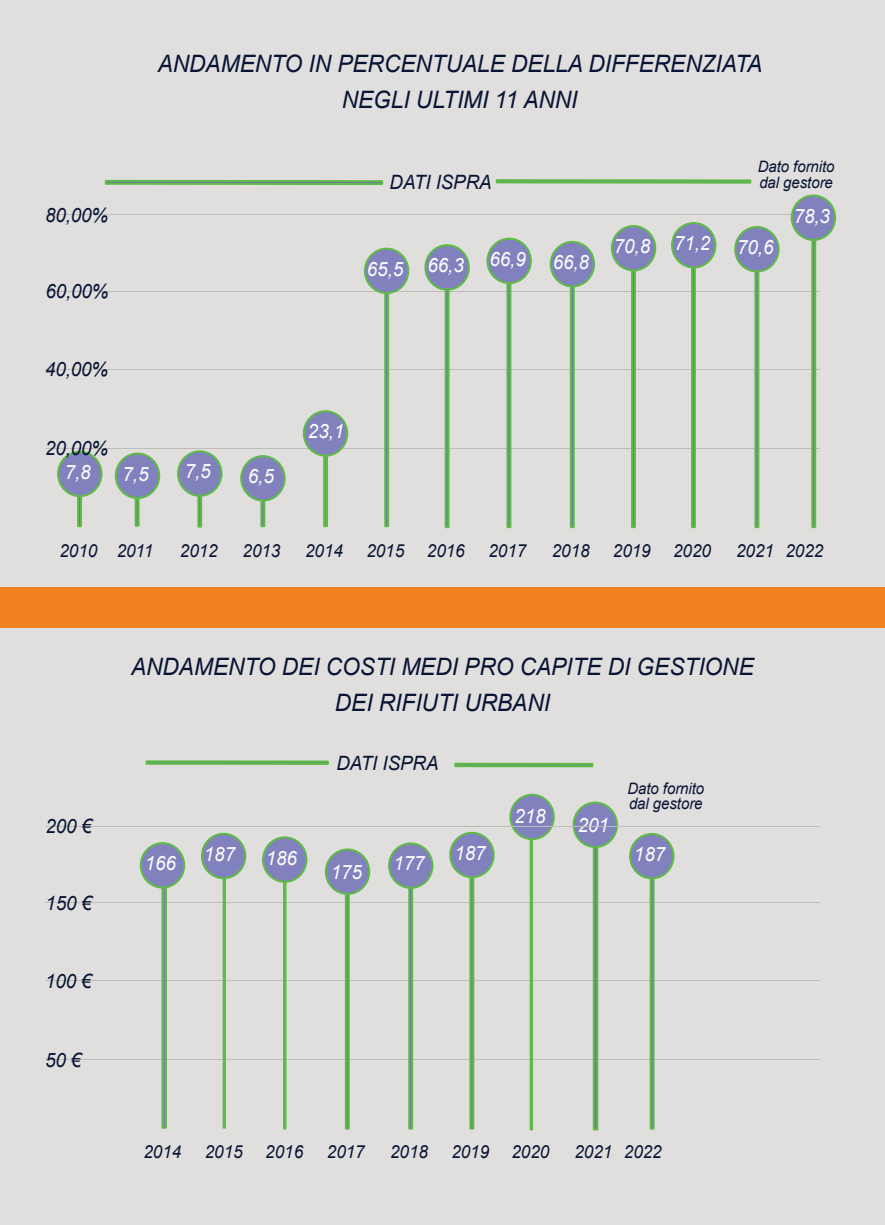
<style>
.page{position:relative;width:885px;height:1225px;background:#fff}
.page>*{position:absolute;margin:0;border:0;box-sizing:border-box;transform-origin:0 0}
.t1{font:italic 24px/36px "Arial";letter-spacing:-.005em;color:#081435;text-align:center;scale:.95 1}
.t2{font:italic 19.8px "Arial";letter-spacing:-.005em;color:#fefefe;scale:.95 1}
.t3{font:italic 19.8px "Arial";letter-spacing:-.005em;color:#081435;scale:.95 1}
.t4{font:italic 18px "Arial";letter-spacing:-.005em;color:#081435;scale:.95 1}
.t5{font:italic 15.8px/15.8px "Arial";letter-spacing:-.005em;color:#081435;scale:.95 1}
</style>
<div class="page">
<div style="left:0;top:0;width:884px;height:1225px;background:#e0dfdd"></div>
<div style="left:0;top:587px;width:884px;height:41px;background:#f28221"></div>
<hr style="left:45px;top:448px;width:774px;height:1px;background:#bebcbb">
<hr style="left:45px;top:369px;width:774px;height:1px;background:#bebcbb">
<hr style="left:45px;top:291px;width:774px;height:1px;background:#bebcbb">
<svg style="left:631px;top:271px;width:5px;height:257px"></svg>
<svg style="left:495px;top:179px;width:256px;height:5px"></svg>
<svg style="left:105px;top:180px;width:278px;height:5px"></svg>
<svg style="left:754px;top:272px;width:5px;height:256px"></svg>
<svg style="left:811px;top:241px;width:5px;height:287px"></svg>
<svg style="left:691px;top:268px;width:4px;height:260px"></svg>
<svg style="left:384px;top:294px;width:5px;height:233px"></svg>
<svg style="left:323px;top:457px;width:5px;height:70px"></svg>
<svg style="left:260px;top:501px;width:5px;height:26px"></svg>
<svg style="left:197px;top:497px;width:5px;height:30px"></svg>
<svg style="left:135px;top:499px;width:4px;height:28px"></svg>
<svg style="left:77px;top:497px;width:5px;height:30px"></svg>
<svg style="left:444px;top:291px;width:5px;height:237px"></svg>
<svg style="left:506px;top:284px;width:5px;height:244px"></svg>
<svg style="left:569px;top:287px;width:5px;height:241px"></svg>
<div style="left:240px;top:455px;width:45px;height:46px;background:#8181be;border:2px solid #5fbb46;border-radius:50%"></div>
<div style="left:303px;top:410px;width:45px;height:47px;background:#8181be;border:2px solid #5fbb46;border-radius:50%"></div>
<div style="left:177px;top:450px;width:45px;height:47px;background:#8181be;border:2px solid #5fbb46;border-radius:50%"></div>
<div style="left:115px;top:452px;width:45px;height:47px;background:#8181be;border:2px solid #5fbb46;border-radius:50%"></div>
<div style="left:57px;top:451px;width:45px;height:46px;background:#8181be;border:2px solid #5fbb46;border-radius:50%"></div>
<div style="left:364px;top:248px;width:45px;height:46px;background:#8181be;border:2px solid #5fbb46;border-radius:50%"></div>
<div style="left:424px;top:244px;width:46px;height:47px;background:#8181be;border:2px solid #5fbb46;border-radius:50%"></div>
<div style="left:486px;top:238px;width:46px;height:46px;background:#8181be;border:2px solid #5fbb46;border-radius:50%"></div>
<div style="left:549px;top:241px;width:46px;height:46px;background:#8181be;border:2px solid #5fbb46;border-radius:50%"></div>
<div style="left:610px;top:225px;width:46px;height:46px;background:#8181be;border:2px solid #5fbb46;border-radius:50%"></div>
<div style="left:671px;top:222px;width:45px;height:46px;background:#8181be;border:2px solid #5fbb46;border-radius:50%"></div>
<div style="left:734px;top:226px;width:45px;height:46px;background:#8181be;border:2px solid #5fbb46;border-radius:50%"></div>
<hr style="left:45px;top:214px;width:775px;height:1px;background:#bebcbb">
<div style="left:790px;top:194px;width:46px;height:47px;background:#8181be;border:2px solid #5fbb46;border-radius:50%"></div>
<hr style="left:45px;top:1059px;width:774px;height:1px;background:#bebcbb">
<hr style="left:45px;top:980px;width:774px;height:1px;background:#bebcbb">
<hr style="left:45px;top:902px;width:774px;height:1px;background:#bebcbb">
<svg style="left:469px;top:878px;width:5px;height:251px"></svg>
<svg style="left:454px;top:762px;width:139px;height:5px"></svg>
<svg style="left:145px;top:760px;width:184px;height:5px"></svg>
<svg style="left:592px;top:848px;width:6px;height:282px"></svg>
<svg style="left:649px;top:879px;width:5px;height:250px"></svg>
<svg style="left:529px;top:840px;width:4px;height:290px"></svg>
<svg style="left:222px;top:879px;width:4px;height:249px"></svg>
<svg style="left:161px;top:888px;width:6px;height:240px"></svg>
<div style="left:283px;top:858px;width:3px;height:271px;background:#7172b1;border:2px solid #5fbb46"></div>
<svg style="left:345px;top:895px;width:5px;height:234px"></svg>
<svg style="left:408px;top:889px;width:5px;height:240px"></svg>
<div style="left:140px;top:842px;width:45px;height:46px;background:#8181be;border:2px solid #5fbb46;border-radius:50%"></div>
<div style="left:201px;top:833px;width:45px;height:46px;background:#8181be;border:2px solid #5fbb46;border-radius:50%"></div>
<div style="left:262px;top:836px;width:45px;height:47px;background:#8181be;border:2px solid #5fbb46;border-radius:50%"></div>
<div style="left:325px;top:848px;width:45px;height:47px;background:#8181be;border:2px solid #5fbb46;border-radius:50%"></div>
<div style="left:388px;top:842px;width:45px;height:47px;background:#8181be;border:2px solid #5fbb46;border-radius:50%"></div>
<div style="left:449px;top:831px;width:45px;height:47px;background:#8181be;border:2px solid #5fbb46;border-radius:50%"></div>
<div style="left:509px;top:793px;width:45px;height:47px;background:#8181be;border:2px solid #5fbb46;border-radius:50%"></div>
<svg style="left:572px;top:801px;width:46px;height:47px;fill:#8181be"></svg>
<hr style="left:45px;top:825px;width:775px;height:1px;background:#bebcbb">
<div style="left:629px;top:833px;width:45px;height:46px;background:#8181be;border:2px solid #5fbb46;border-radius:50%"></div>
<p class="t1" style="left:158px;top:48px;width:638px">ANDAMENTO IN PERCENTUALE DELLA DIFFERENZIATA<br>NEGLI ULTIMI 11 ANNI</p>
<p class="t3" style="left:45px;top:207px;width:68px">80,00%</p>
<p class="t3" style="left:45px;top:284px;width:68px">60,00%</p>
<p class="t3" style="left:45px;top:362px;width:68px">40,00%</p>
<p class="t3" style="left:45px;top:441px;width:68px">20,00%</p>
<p class="t2" style="left:65px;top:464px;width:29px">7,8</p>
<p class="t2" style="left:122px;top:466px;width:29px">7,5</p>
<p class="t2" style="left:185px;top:464px;width:29px">7,5</p>
<p class="t2" style="left:248px;top:469px;width:29px">6,5</p>
<p class="t3" style="left:389px;top:175px;width:109px">DATI ISPRA</p>
<p class="t2" style="left:367px;top:259px;width:103px">65,5 66,3</p>
<p class="t2" style="left:489px;top:251px;width:40px">66,9</p>
<p class="t2" style="left:552px;top:254px;width:40px">66,8</p>
<p class="t5" style="left:757px;top:160px;width:82px">Dato fornito dal gestore</p>
<p class="t2" style="left:614px;top:237px;width:103px">70,8 71,2</p>
<p class="t2" style="left:737px;top:240px;width:40px">70,6</p>
<p class="t2" style="left:793px;top:208px;width:40px">78,3</p>
<p class="t2" style="left:308px;top:424px;width:40px">23,1</p>
<p class="t4" style="left:59px;top:544px;width:100px">2010 2011</p>
<p class="t4" style="left:180px;top:544px;width:41px">2012</p>
<p class="t4" style="left:242px;top:544px;width:41px">2013</p>
<p class="t4" style="left:305px;top:544px;width:41px">2014</p>
<p class="t4" style="left:366px;top:544px;width:41px">2015</p>
<p class="t4" style="left:427px;top:544px;width:41px">2016</p>
<p class="t4" style="left:488px;top:544px;width:41px">2017</p>
<p class="t4" style="left:551px;top:544px;width:41px">2018</p>
<p class="t4" style="left:613px;top:544px;width:105px">2019 2020</p>
<p class="t4" style="left:736px;top:544px;width:93px">2021 2022</p>
<p class="t1" style="left:131px;top:650px;width:657px">ANDAMENTO DEI COSTI MEDI PRO CAPITE DI GESTIONE<br>DEI RIFIUTI URBANI</p>
<p class="t3" style="left:336px;top:755px;width:109px">DATI ISPRA</p>
<p class="t2" style="left:514px;top:808px;width:34px">218</p>
<p class="t3" style="left:45px;top:819px;width:51px">200 €</p>
<p class="t2" style="left:577px;top:817px;width:34px">201</p>
<p class="t3" style="left:45px;top:895px;width:51px">150 €</p>
<p class="t2" style="left:145px;top:855px;width:34px">166</p>
<p class="t2" style="left:204px;top:847px;width:34px">187</p>
<p class="t2" style="left:266px;top:850px;width:34px">186</p>
<p class="t2" style="left:331px;top:864px;width:34px">175</p>
<p class="t2" style="left:393px;top:855px;width:34px">177</p>
<p class="t2" style="left:454px;top:845px;width:34px">187</p>
<p class="t5" style="left:627px;top:781px;width:82px">Dato fornito dal gestore</p>
<p class="t2" style="left:634px;top:846px;width:34px">187</p>
<p class="t3" style="left:45px;top:973px;width:51px">100 €</p>
<p class="t3" style="left:45px;top:1052px;width:40px">50 €</p>
<p class="t4" style="left:143px;top:1145px;width:41px">2014</p>
<p class="t4" style="left:205px;top:1145px;width:41px">2015</p>
<p class="t4" style="left:265px;top:1145px;width:41px">2016</p>
<p class="t4" style="left:327px;top:1145px;width:41px">2017</p>
<p class="t4" style="left:390px;top:1145px;width:41px">2018</p>
<p class="t4" style="left:451px;top:1145px;width:105px">2019 2020</p>
<p class="t4" style="left:574px;top:1145px;width:93px">2021 2022</p>
</div>
